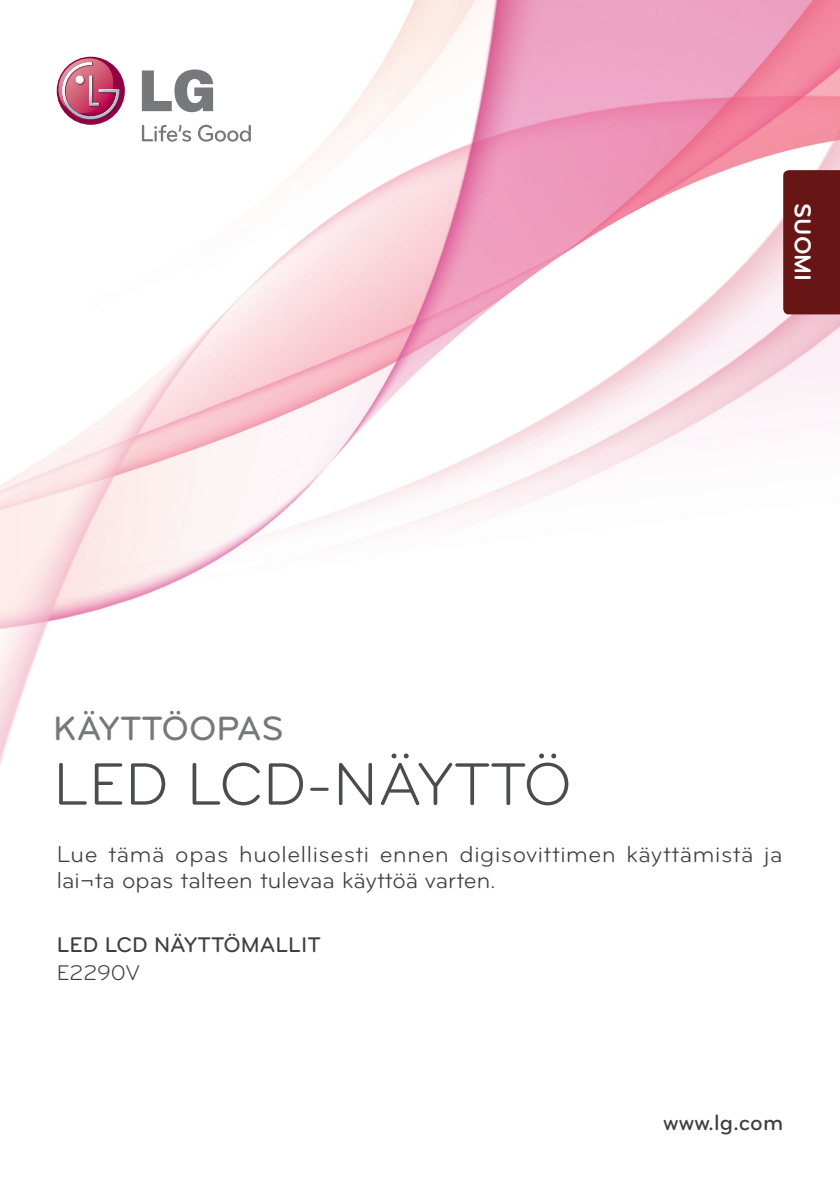
<style>
.page{position:relative;width:840px;height:1191px;background:#fff}
.page>*{position:absolute;margin:0;border:0;box-sizing:border-box;transform-origin:0 0}
.t1{font:62px "Bryant LG";color:#4b4c4d}
.t2{font:500 35px "Bryant LG";color:#76787b}
.t3{font:24px/26px "Bryant LG";letter-spacing:.025em;color:#3e3e3f}
.t4{font:700 24px "Bryant LG";color:#fff}
.t5{font:500 23px "Bryant LG";color:#3e3e3f}
.t6{font:500 22px "Bryant LG";color:#3e3e3f}
.t7{font:22px "Bryant LG";color:#3e3e3f}
</style>
<div class="page">
<img style="left:0;top:0;width:839px;height:765px">
<svg style="left:57px;top:57px;width:68px;height:68px"></svg>
<svg style="left:55px;top:58px;width:66px;height:63px"></svg>
<svg style="left:142px;top:69px;width:71px;height:43px"></svg>
<svg style="left:142px;top:125px;width:49px;height:17px"></svg>
<svg style="left:198px;top:125px;width:53px;height:17px"></svg>
<div style="left:782px;top:170px;width:57px;height:144px;background:#681516"></div>
<p class="t4" style="left:817px;top:203px;width:79px;rotate:90deg">SUOMI</p>
<p class="t2" style="left:53px;top:707px;width:232px">KÄYTTÖOPAS</p>
<p class="t1" style="left:53px;top:747px;width:519px">LED LCD-NÄYTTÖ</p>
<p class="t3" style="left:57px;top:841px;width:727px">Lue tämä opas huolellisesti ennen digisovittimen käyttämistä ja lai¬ta opas talteen tulevaa käyttöä varten.</p>
<p class="t6" style="left:57px;top:931px;width:265px">LED LCD NÄYTTÖMALLIT</p>
<p class="t7" style="left:57px;top:959px;width:84px">E2290V</p>
<p class="t5" style="left:663px;top:1108px;width:121px">www.lg.com</p>
</div>
